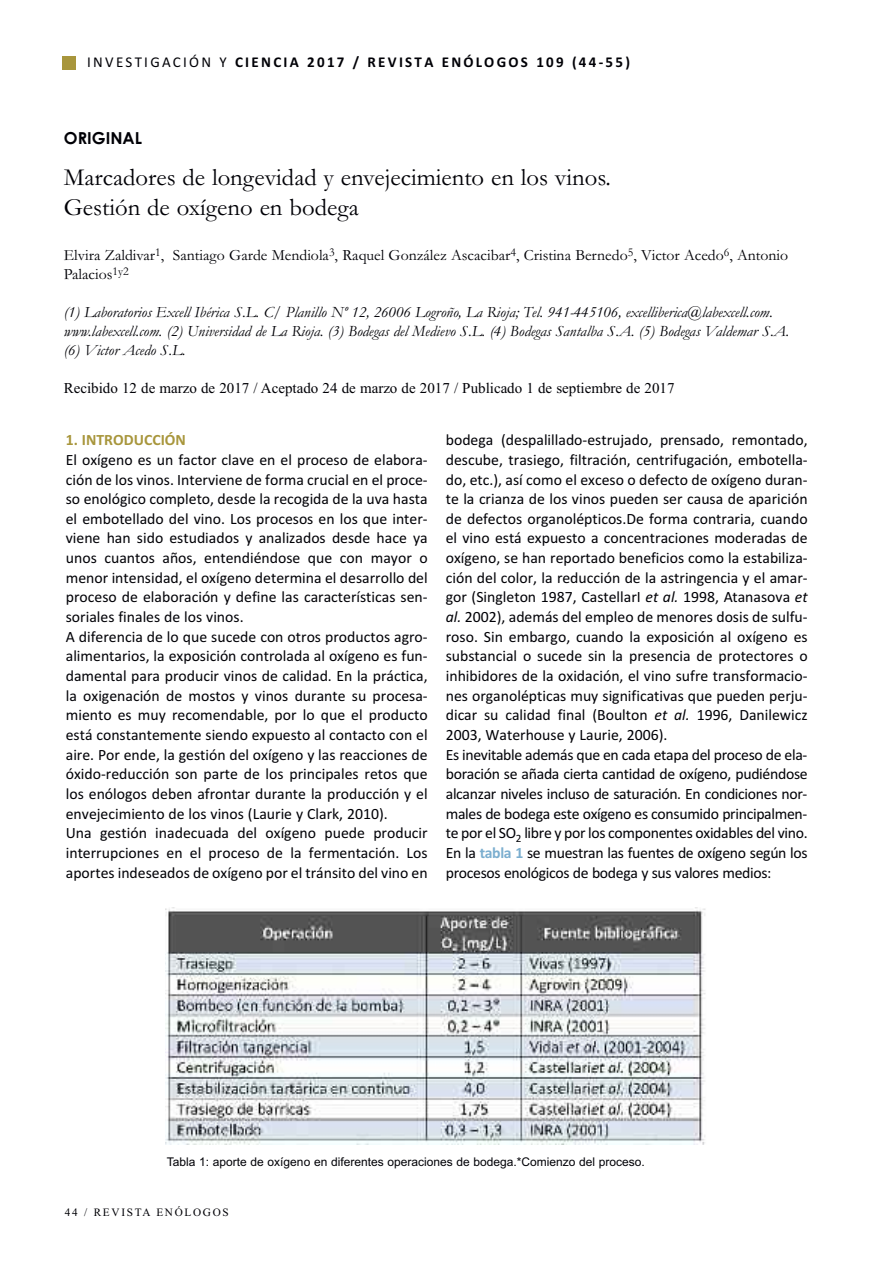
<style>
.page{position:relative;width:893px;height:1263px;background:#fff}
.page>*{position:absolute;margin:0;border:0;box-sizing:border-box;transform-origin:0 0}
.t1{font:24.75px/29.7px "Garamond";color:#000006}
.t2{font:700 16.5px "Century Gothic";color:#000006}
.t3{font:15.75px/19.6px "Calibri";color:#000006}
.t4{font:italic 15.75px/18.9px "Garamond";color:#000006}
.t5{font:15.75px/18.9px "Garamond";color:#000006}
.t6{font:700 15.75px "Calibri";color:#a8963c}
.t7{font:15px "Times New Roman";color:#000006}
.t8{font:700 15px "Calibri";letter-spacing:.15em;color:#000006}
.t9{font:12px "Arial";color:#000006}
.t10{font:11.25px "Times New Roman";letter-spacing:.15em;color:#000006}
.s1{font-weight:400}
.s2{font-style:italic}
.s3{font-weight:700;color:#7baecf}
</style>
<div class="page">
<div style="left:62px;top:56px;width:14px;height:14px;background:#a8963c"></div>
<img style="left:165px;top:907px;width:541px;height:237px">
<p class="t8" style="left:87px;top:53px;width:544px"><span class="s1">INVESTIGACIÓN Y</span> CIENCIA 2017 / REVISTA ENÓLOGOS 109 (44-55)</p>
<p class="t2" style="left:64px;top:128px;width:80px">ORIGINAL</p>
<h1 class="t1" style="left:64px;top:162px;width:549px">Marcadores de longevidad y envejecimiento en los vinos.<br>Gestión de oxígeno en bodega</h1>
<p class="t5" style="left:64px;top:245px;width:726px">Elvira Zaldivar<sup>1</sup>, Santiago Garde Mendiola<sup>3</sup>, Raquel González Ascacibar<sup>4</sup>, Cristina Bernedo<sup>5</sup>, Victor Acedo<sup>6</sup>, Antonio<br>Palacios<sup>1y2</sup></p>
<p class="t4" style="left:64px;top:302px;width:727px">(1) Laboratorios Excell Ibérica S.L. C/ Planillo Nº 12, 26006 Logroño, La Rioja; Tel. 941-445106, excelliberica@labexcell.com. www.labexcell.com. (2) Universidad de La Rioja. (3) Bodegas del Medievo S.L. (4) Bodegas Santalba S.A. (5) Bodegas Valdemar S.A. (6) Victor Acedo S.L.</p>
<p class="t7" style="left:64px;top:379px;width:612px">Recibido 12 de marzo de 2017 / Aceptado 24 de marzo de 2017 / Publicado 1 de septiembre de 2017</p>
<p class="t6" style="left:66px;top:431px;width:122px">1. INTRODUCCIÓN</p>
<p class="t3" style="left:66px;top:450px;width:363px">El oxígeno es un factor clave en el proceso de elabora&shy;ción de los vinos. Interviene de forma crucial en el proce&shy;so enológico completo, desde la recogida de la uva hasta el embotellado del vino. Los procesos en los que inter&shy;viene han sido estudiados y analizados desde hace ya unos cuantos años, entendiéndose que con mayor o menor intensidad, el oxígeno determina el desarrollo del proceso de elaboración y define las características sen&shy;soriales finales de los vinos.<br>A diferencia de lo que sucede con otros productos agro&shy;alimentarios, la exposición controlada al oxígeno es fun&shy;damental para producir vinos de calidad. En la práctica, la oxigenación de mostos y vinos durante su procesa&shy;miento es muy recomendable, por lo que el producto está constantemente siendo expuesto al contacto con el aire. Por ende, la gestión del oxígeno y las reacciones de óxido-reducción son parte de los principales retos que los enólogos deben afrontar durante la producción y el envejecimiento de los vinos (Laurie y Clark, 2010).<br>Una gestión inadecuada del oxígeno puede producir interrupciones en el proceso de la fermentación. Los aportes indeseados de oxígeno por el tránsito del vino en</p>
<p class="t3" style="left:446px;top:430px;width:363px">bodega (despalillado-estrujado, prensado, remontado, descube, trasiego, filtración, centrifugación, embotella&shy;do, etc.), así como el exceso o defecto de oxígeno duran&shy;te la crianza de los vinos pueden ser causa de aparición de defectos organolépticos.De forma contraria, cuando el vino está expuesto a concentraciones moderadas de oxígeno, se han reportado beneficios como la estabiliza&shy;ción del color, la reducción de la astringencia y el amar&shy;gor (Singleton 1987, CastellarI <span class="s2">et al.</span> 1998, Atanasova <span class="s2">et al.</span> 2002), además del empleo de menores dosis de sulfu&shy;roso. Sin embargo, cuando la exposición al oxígeno es substancial o sucede sin la presencia de protectores o inhibidores de la oxidación, el vino sufre transformacio&shy;nes organolépticas muy significativas que pueden perju&shy;dicar su calidad final (Boulton <span class="s2">et al.</span> 1996, Danilewicz 2003, Waterhouse y Laurie, 2006).<br>Es inevitable además que en cada etapa del proceso de ela&shy;boración se añada cierta cantidad de oxígeno, pudiéndose alcanzar niveles incluso de saturación. En condiciones nor&shy;males de bodega este oxígeno es consumido principalmen&shy;te por el SO<sub>2</sub> libre y por los componentes oxidables del vino.<br>En la <span class="s3">tabla 1</span> se muestran las fuentes de oxígeno según los procesos enológicos de bodega y sus valores medios:</p>
<p class="t9" style="left:167px;top:1155px;width:479px">Tabla 1: aporte de oxígeno en diferentes operaciones de bodega.*Comienzo del proceso.</p>
<p class="t10" style="left:65px;top:1205px;width:166px">44 / REVISTA ENÓLOGOS</p>
</div>
